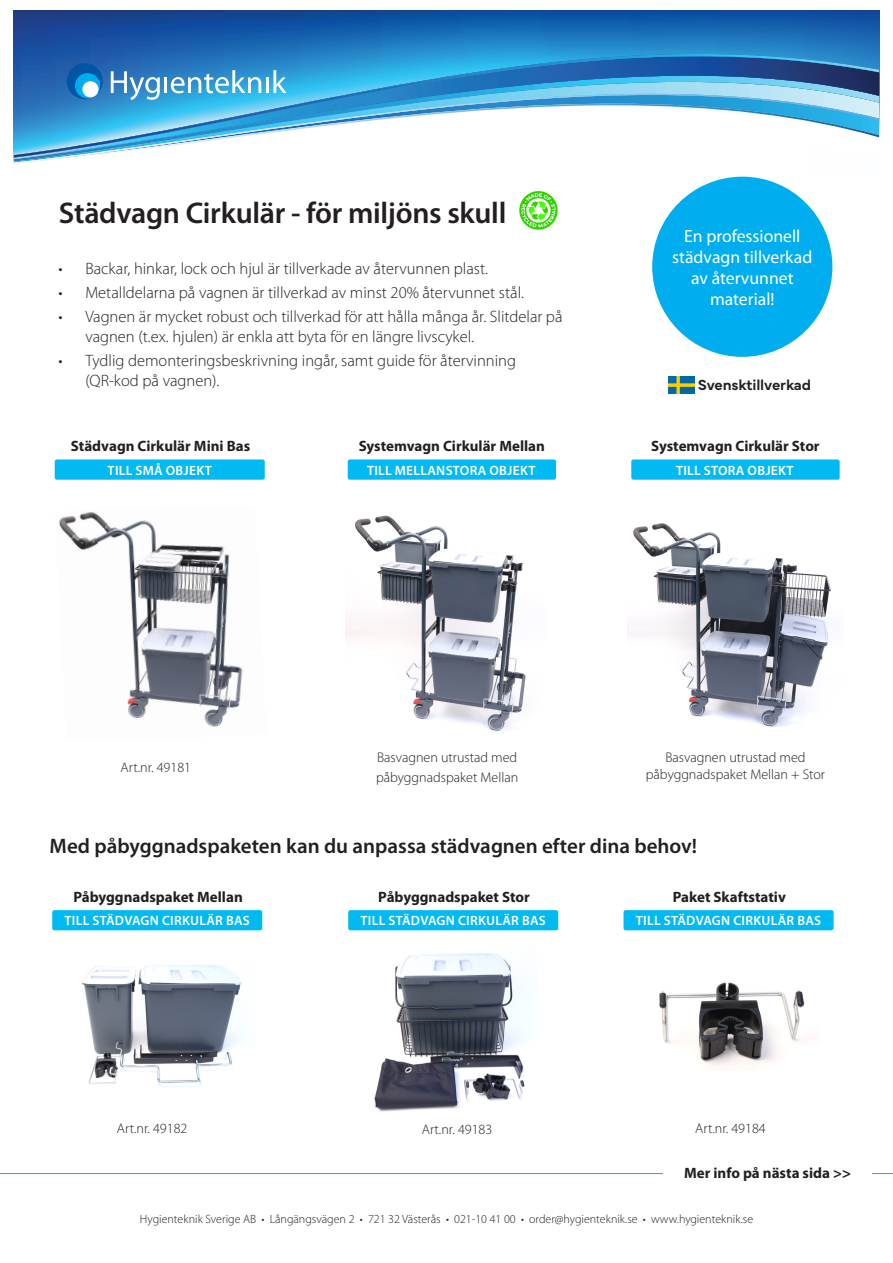
<style>
.page{position:relative;width:893px;height:1263px;background:#fff}
.page>*{position:absolute;margin:0;border:0;box-sizing:border-box;transform-origin:0 0}
.t1{font:600 30px "Myriad Pro";letter-spacing:-.01em;color:#231f20}
.t2{font:600 21px "Myriad Pro";color:#231f20}
.t3{font:17.7px "Myriad Pro";color:#fff}
.t4{font:300 16.5px/19.8px "Myriad Pro";color:#231f20}
.t5{font:600 15.3px "Mundial";letter-spacing:-.01em;color:#231f20}
.t6{font:700 15px "Myriad Pro";color:#231f20}
.t7{font:300 14.1px/17px "Myriad Pro";color:#231f20;text-align:center}
.t8{font:600 13.5px "Myriad Pro";letter-spacing:.02em;color:#fff}
.t9{font:300 12px "Myriad Pro";color:#231f20}
</style>
<div class="page">
<svg style="left:14px;top:11px;width:865px;height:25px;background:#1255a3"></svg>
<svg style="left:14px;top:36px;width:865px;height:123px;background:#2a7bbf"></svg>
<svg style="left:14px;top:54px;width:865px;height:104px"></svg>
<div style="left:67px;top:63px;width:36px;height:36px;background:#0155a5;border-radius:50%"></div>
<div style="left:75px;top:73px;width:25px;height:25px;background:#00aeef;border-radius:50%"></div>
<svg style="left:111px;top:71px;width:49px;height:29px"></svg>
<hr style="left:164px;top:77px;width:3px;height:16px;background:#fff">
<svg style="left:171px;top:70px;width:90px;height:23px"></svg>
<hr style="left:266px;top:77px;width:3px;height:16px;background:#fff">
<svg style="left:273px;top:70px;width:13px;height:23px"></svg>
<div style="left:82px;top:81px;width:17px;height:16px;background:#fff;border-radius:50%"></div>
<hr style="left:0;top:1173px;width:893px;height:1px;background:#00aeef">
<img style="left:58px;top:512px;width:185px;height:215px">
<img style="left:345px;top:515px;width:181px;height:216px">
<img style="left:627px;top:523px;width:204px;height:204px">
<div style="left:55px;top:459px;width:210px;height:21px;background:#00baf1;border-radius:2px"></div>
<div style="left:348px;top:459px;width:208px;height:21px;background:#00baf1;border-radius:2px"></div>
<div style="left:631px;top:459px;width:209px;height:21px;background:#00baf1;border-radius:2px"></div>
<div style="left:651px;top:176px;width:182px;height:182px;background:#00aeef;border-radius:50%"></div>
<img style="left:82px;top:965px;width:160px;height:122px">
<div style="left:52px;top:910px;width:210px;height:20px;background:#00baf1;border-radius:2px"></div>
<img style="left:374px;top:953px;width:154px;height:159px">
<div style="left:348px;top:910px;width:210px;height:20px;background:#00baf1;border-radius:2px"></div>
<img style="left:669px;top:376px;width:26px;height:17px">
<div style="left:663px;top:1158px;width:209px;height:28px;background:#fff"></div>
<img style="left:519px;top:191px;width:39px;height:39px">
<img style="left:659px;top:982px;width:146px;height:85px">
<div style="left:623px;top:910px;width:211px;height:20px;background:#00baf1;border-radius:2px"></div>
<p class="t1" style="left:59px;top:194px;width:449px">Städvagn Cirkulär - för miljöns skull</p>
<p class="t4" style="left:58px;top:259px;width:431px">• Backar, hinkar, lock och hjul är tillverkade av återvunnen plast.</p>
<p class="t4" style="left:58px;top:283px;width:467px">• Metalldelarna på vagnen är tillverkad av minst 20% återvunnet stål.</p>
<p class="t4" style="left:85px;top:307px;width:479px;text-indent:-27px">• Vagnen är mycket robust och tillverkad för att hålla många år. Slitdelar på vagnen (t.ex. hjulen) är enkla att byta för en längre livscykel.</p>
<p class="t4" style="left:85px;top:351px;width:432px;text-indent:-27px">• Tydlig demonteringsbeskrivning ingår, samt guide för återvinning (QR-kod på vagnen).</p>
<p class="t3" style="left:684px;top:225px;width:118px">En professionell</p>
<p class="t3" style="left:672px;top:246px;width:142px">städvagn tillverkad</p>
<p class="t3" style="left:691px;top:267px;width:104px">av återvunnet</p>
<p class="t3" style="left:710px;top:288px;width:66px">material!</p>
<p class="t5" style="left:698px;top:373px;width:115px">Svensktillverkad</p>
<p class="t6" style="left:71px;top:436px;width:181px">Städvagn Cirkulär Mini Bas</p>
<p class="t6" style="left:359px;top:436px;width:188px">Systemvagn Cirkulär Mellan</p>
<p class="t6" style="left:651px;top:436px;width:170px">Systemvagn Cirkulär Stor</p>
<p class="t8" style="left:108px;top:461px;width:106px">TILL SMÅ OBJEKT</p>
<p class="t8" style="left:367px;top:461px;width:170px">TILL MELLANSTORA OBJEKT</p>
<p class="t8" style="left:676px;top:461px;width:119px">TILL STORA OBJEKT</p>
<p class="t7" style="left:121px;top:759px;width:72px">Art.nr. 49181</p>
<p class="t7" style="left:377px;top:748px;width:142px">Basvagnen utrustad med</p>
<p class="t7" style="left:376px;top:769px;width:144px">påbyggnadspaket Mellan</p>
<p class="t7" style="left:646px;top:749px;width:181px">Basvagnen utrustad med påbyggnadspaket Mellan + Stor</p>
<p class="t2" style="left:50px;top:832px;width:649px">Med påbyggnadspaketen kan du anpassa städvagnen efter dina behov!</p>
<p class="t6" style="left:73px;top:887px;width:171px">Påbyggnadspaket Mellan</p>
<p class="t6" style="left:378px;top:887px;width:153px">Påbyggnadspaket Stor</p>
<p class="t6" style="left:673px;top:887px;width:115px">Paket Skaftstativ</p>
<p class="t8" style="left:65px;top:912px;width:187px">TILL STÄDVAGN CIRKULÄR BAS</p>
<p class="t8" style="left:361px;top:912px;width:187px">TILL STÄDVAGN CIRKULÄR BAS</p>
<p class="t8" style="left:636px;top:912px;width:187px">TILL STÄDVAGN CIRKULÄR BAS</p>
<p class="t7" style="left:117px;top:1120px;width:72px">Art.nr. 49182</p>
<p class="t7" style="left:422px;top:1121px;width:72px">Art.nr. 49183</p>
<p class="t7" style="left:695px;top:1120px;width:72px">Art.nr. 49184</p>
<p class="t6" style="left:684px;top:1163px;width:168px">Mer info på nästa sida &gt;&gt;</p>
<p class="t9" style="left:140px;top:1211px;width:615px">Hygienteknik Sverige AB • Långängsvägen 2 • 721 32 Västerås • 021-10 41 00 • order@hygienteknik.se • www.hygienteknik.se</p>
</div>
